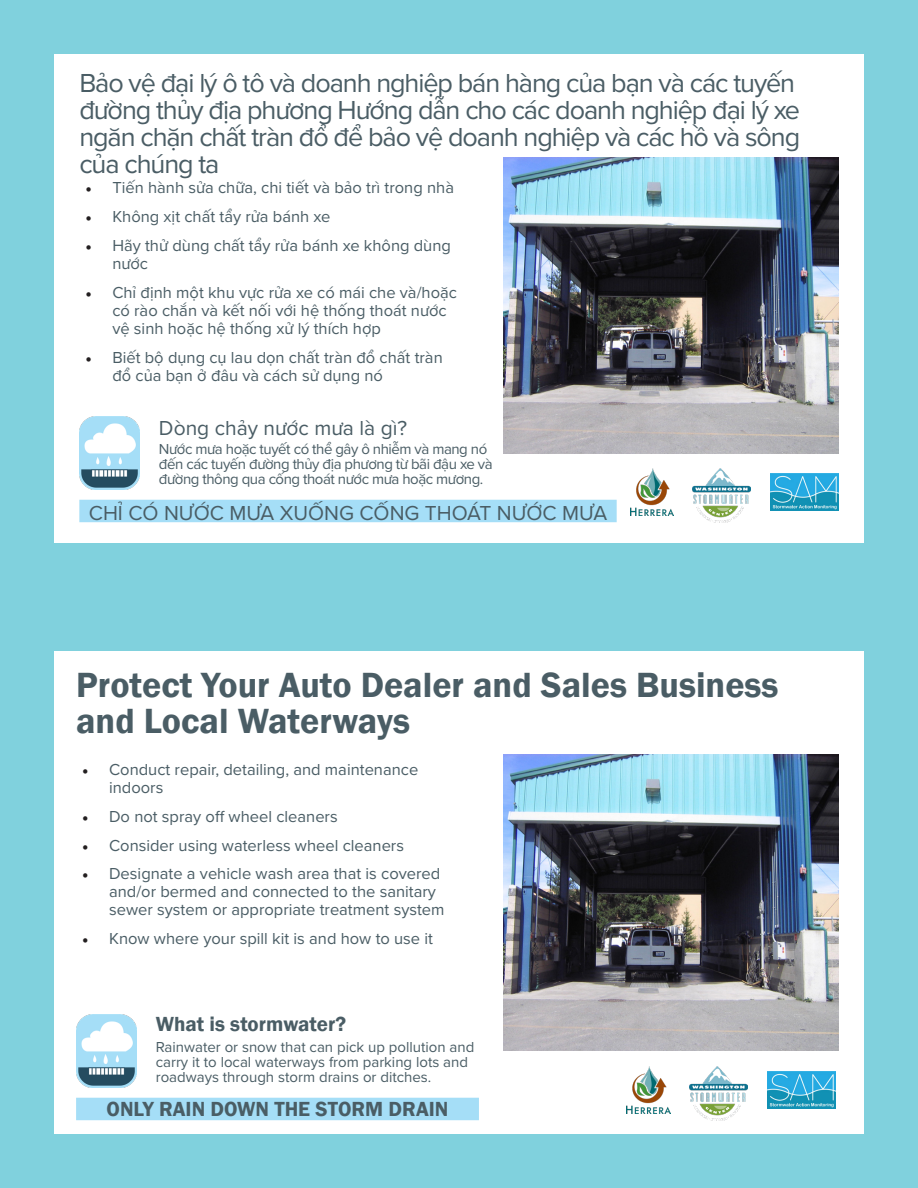
<style>
.page{position:relative;width:918px;height:1188px;background:#fff}
.page>*{position:absolute;margin:0;border:0;box-sizing:border-box;transform-origin:0 0}
.t1{font:600 36px/36px "Franklin Gothic";color:#4a5d65}
.t2{font:27px/27px "Proxima Nova";letter-spacing:-.04em;color:#4a5d65}
.t3{font:21px "Proxima Nova";color:#4a5d65}
.t4{font:600 21px "Franklin Gothic";color:#4a5d65}
.t5{font:16.5px/18px "Proxima Nova";color:#4a5d65}
.t6{font:15px/15px "Proxima Nova";letter-spacing:-.03em;color:#4a5d65}
.t7{font:15px/15px "Proxima Nova";color:#4a5d65}
.s1{font-family:"Minion Pro";color:#231f20}
</style>
<div class="page">
<div style="left:0;top:0;width:918px;height:53px;background:#80d1dd"></div>
<div style="left:0;top:543px;width:918px;height:108px;background:#80d1dd"></div>
<div style="left:0;top:1134px;width:918px;height:54px;background:#80d1dd"></div>
<div style="left:0;top:54px;width:54px;height:1086px;background:#80d1dd"></div>
<div style="left:864px;top:53px;width:54px;height:1087px;background:#80d1dd"></div>
<img style="left:504px;top:158px;width:335px;height:296px">
<img style="left:503px;top:755px;width:335px;height:296px">
<div style="left:79px;top:500px;width:538px;height:22px;background:#a5def7"></div>
<div style="left:76px;top:1098px;width:403px;height:22px;background:#a5def7"></div>
<img style="left:630px;top:468px;width:44px;height:47px">
<img style="left:627px;top:1066px;width:44px;height:47px">
<img style="left:771px;top:474px;width:68px;height:36px">
<img style="left:767px;top:1072px;width:68px;height:36px">
<img style="left:693px;top:468px;width:58px;height:54px">
<img style="left:690px;top:1066px;width:57px;height:54px">
<img style="left:79px;top:416px;width:60px;height:73px">
<img style="left:76px;top:1014px;width:60px;height:73px">
<p class="t2" style="left:79px;top:68px;width:722px">Bảo vệ đại lý ô tô và doanh nghiệp bán hàng của bạn và các tuyến đường thủy địa phương Hướng dẫn cho các doanh nghiệp đại lý xe ngăn chặn chất tràn đổ để bảo vệ doanh nghiệp và các hồ và sông của chúng ta</p>
<p class="t5" style="left:85px;top:178px;width:370px"><span class="s1">•</span> Tiến hành sửa chữa, chi tiết và bảo trì trong nhà</p>
<p class="t5" style="left:85px;top:207px;width:247px"><span class="s1">•</span> Không xịt chất tẩy rửa bánh xe</p>
<p class="t5" style="left:112px;top:236px;width:340px;text-indent:-27px"><span class="s1">•</span> Hãy thử dùng chất tẩy rửa bánh xe không dùng nước</p>
<p class="t5" style="left:112px;top:283px;width:346px;text-indent:-27px"><span class="s1">•</span> Chỉ định một khu vực rửa xe có mái che và/hoặc có rào chắn và kết nối với hệ thống thoát nước vệ sinh hoặc hệ thống xử lý thích hợp</p>
<p class="t5" style="left:112px;top:347px;width:332px;text-indent:-27px"><span class="s1">•</span> Biết bộ dụng cụ lau dọn chất tràn đổ chất tràn đổ của bạn ở đâu và cách sử dụng nó</p>
<p class="t3" style="left:159px;top:412px;width:250px">Dòng chảy nước mưa là gì?</p>
<p class="t6" style="left:159px;top:441px;width:335px">Nước mưa hoặc tuyết có thể gây ô nhiễm và mang nó đến các tuyến đường thủy địa phương từ bãi đậu xe và đường thông qua cống thoát nước mưa hoặc mương.</p>
<p class="t3" style="left:89px;top:498px;width:520px">CHỈ CÓ NƯỚC MƯA XUỐNG CỐNG THOÁT NƯỚC MƯA</p>
<p class="t1" style="left:76px;top:668px;width:704px">Protect Your Auto Dealer and Sales Business and Local Waterways</p>
<p class="t5" style="left:109px;top:760px;width:311px;text-indent:-27px"><span class="s1">•</span> Conduct repair, detailing, and maintenance indoors</p>
<p class="t5" style="left:82px;top:807px;width:257px"><span class="s1">•</span> Do not spray off wheel cleaners</p>
<p class="t5" style="left:82px;top:835px;width:323px"><span class="s1">•</span> Consider using waterless wheel cleaners</p>
<p class="t5" style="left:109px;top:864px;width:337px;text-indent:-27px"><span class="s1">•</span> Designate a vehicle wash area that is covered and/or bermed and connected to the sanitary sewer system or appropriate treatment system</p>
<p class="t5" style="left:82px;top:929px;width:352px"><span class="s1">•</span> Know where your spill kit is and how to use it</p>
<p class="t4" style="left:156px;top:1011px;width:192px">What is stormwater?</p>
<p class="t7" style="left:156px;top:1039px;width:320px">Rainwater or snow that can pick up pollution and carry it to local waterways from parking lots and roadways through storm drains or ditches.</p>
<p class="t4" style="left:107px;top:1096px;width:343px">ONLY RAIN DOWN THE STORM DRAIN</p>
</div>
